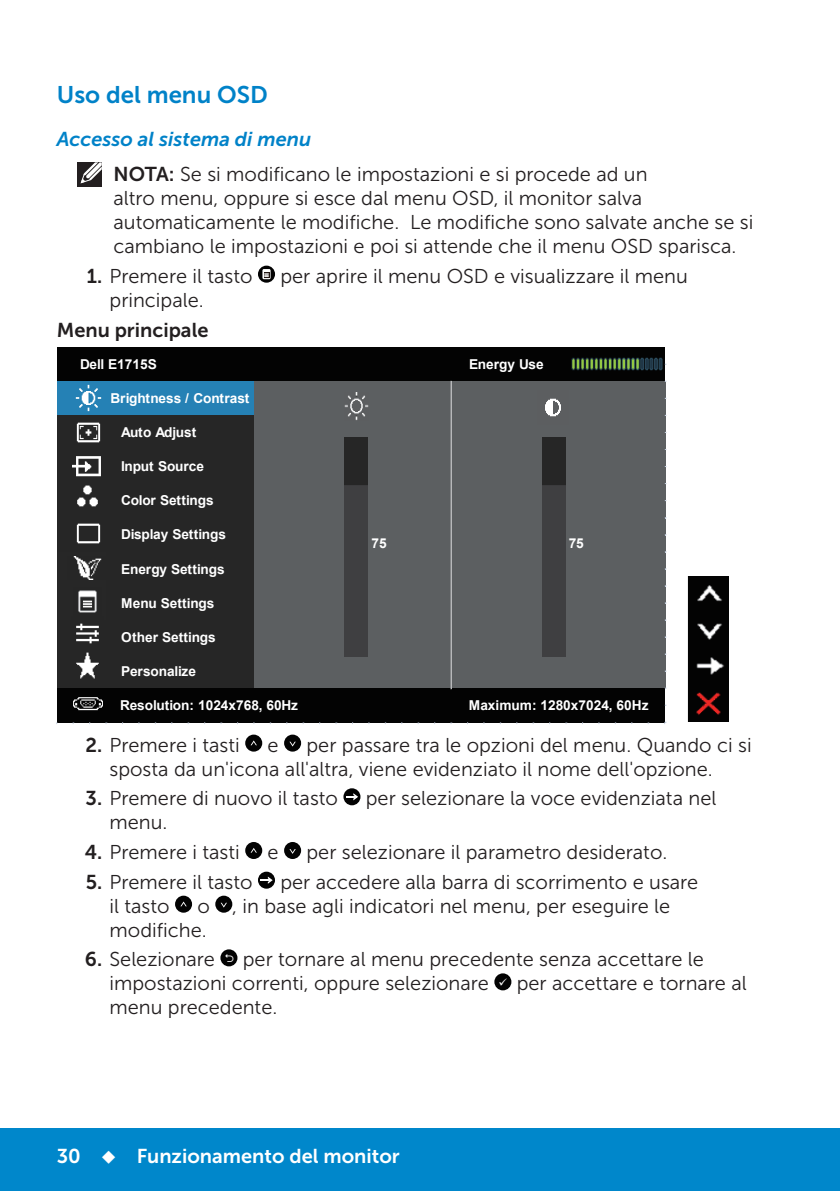
<style>
.page{position:relative;width:840px;height:1191px;background:#fff}
.page>*{position:absolute;margin:0;border:0;box-sizing:border-box;transform-origin:0 0}
.Head2{font:24px "Museo Sans For Dell 700";color:#0082c8}
.Note{font:20px/24px "Museo Sans For Dell 300";color:#231f20}
.t1{font:20px "Museo Sans For Dell 700";color:#fff}
.Head3{font:italic 20px "Museo Sans For Dell 700";color:#0082c8}
.Callout_Head{font:20px "Museo Sans For Dell 700";color:#231f20}
.t2{font:700 13.6px "Arial";letter-spacing:-.005em;color:#fff}
.s1{font-family:"Museo Sans For Dell 700"}
</style>
<div class="page">
<div style="left:0;top:1128px;width:839px;height:63px;background:#0087cb"></div>
<svg style="left:258px;top:266px;width:17px;height:17px"></svg>
<div style="left:263px;top:269px;width:7px;height:10px;background:#fff"></div>
<div style="left:262px;top:269px;width:8px;height:10px;border:1px solid #fff"></div>
<svg style="left:263px;top:272px;width:6px;height:6px"></svg>
<div style="left:57px;top:348px;width:608px;height:34px;background:#030303"></div>
<div style="left:57px;top:381px;width:197px;height:35px;background:#2581b5"></div>
<div style="left:254px;top:381px;width:411px;height:35px;background:#5c5f61"></div>
<div style="left:57px;top:415px;width:197px;height:137px;background:#262626"></div>
<div style="left:254px;top:415px;width:411px;height:137px;background:#5c5f61"></div>
<div style="left:57px;top:552px;width:50px;height:68px;background:#272727"></div>
<div style="left:106px;top:552px;width:148px;height:68px;background:#262626"></div>
<div style="left:254px;top:552px;width:411px;height:68px;background:#5c5f61"></div>
<div style="left:57px;top:620px;width:197px;height:69px;background:#262626"></div>
<div style="left:254px;top:620px;width:411px;height:69px;background:#5c5f61"></div>
<div style="left:57px;top:688px;width:608px;height:35px;background:#030303"></div>
<hr style="left:450px;top:381px;width:1px;height:308px;background:#b7b8ba">
<hr style="left:451px;top:381px;width:1px;height:308px;background:#b7b8ba">
<img style="left:76px;top:422px;width:25px;height:21px">
<img style="left:571px;top:357px;width:92px;height:14px">
<img style="left:75px;top:385px;width:26px;height:27px">
<img style="left:344px;top:393px;width:24px;height:27px">
<img style="left:545px;top:398px;width:16px;height:19px">
<img style="left:72px;top:456px;width:29px;height:21px">
<img style="left:76px;top:523px;width:25px;height:21px">
<img style="left:76px;top:590px;width:23px;height:54px">
<img style="left:76px;top:652px;width:23px;height:27px">
<img style="left:73px;top:556px;width:29px;height:23px">
<img style="left:77px;top:485px;width:21px;height:22px">
<img style="left:73px;top:697px;width:30px;height:14px">
<img style="left:687px;top:576px;width:40px;height:146px">
<div style="left:245px;top:734px;width:17px;height:17px;background:#030303;border-radius:50%"></div>
<svg style="left:251px;top:740px;width:6px;height:5px"></svg>
<div style="left:284px;top:734px;width:17px;height:17px;background:#030303;border-radius:50%"></div>
<svg style="left:289px;top:741px;width:6px;height:5px"></svg>
<div style="left:343px;top:788px;width:17px;height:17px;background:#030303;border-radius:50%"></div>
<svg style="left:346px;top:793px;width:12px;height:7px"></svg>
<div style="left:245px;top:842px;width:17px;height:17px;background:#030303;border-radius:50%"></div>
<svg style="left:251px;top:848px;width:6px;height:4px"></svg>
<div style="left:284px;top:842px;width:17px;height:17px;background:#030303;border-radius:50%"></div>
<svg style="left:289px;top:849px;width:6px;height:5px"></svg>
<div style="left:258px;top:871px;width:17px;height:17px;background:#030303;border-radius:50%"></div>
<svg style="left:260px;top:876px;width:12px;height:7px"></svg>
<div style="left:175px;top:895px;width:17px;height:17px;background:#030303;border-radius:50%"></div>
<svg style="left:180px;top:901px;width:7px;height:5px"></svg>
<div style="left:215px;top:895px;width:17px;height:17px;background:#030303;border-radius:50%"></div>
<svg style="left:220px;top:902px;width:7px;height:5px"></svg>
<div style="left:220px;top:949px;width:17px;height:17px;background:#030303;border-radius:50%"></div>
<div style="left:494px;top:973px;width:17px;height:17px;background:#030303;border-radius:50%"></div>
<div style="left:77px;top:162px;width:25px;height:25px;background:#231f20"></div>
<svg style="left:80px;top:162px;width:22px;height:22px"></svg>
<p class="Head2" style="left:57px;top:81px;width:212px">Uso del menu OSD</p>
<p class="Head3" style="left:57px;top:128px;width:256px">Accesso al sistema di menu</p>
<p class="Note" style="left:113px;top:162px;width:641px"><span class="s1">NOTA:</span> Se si modificano le impostazioni e si procede ad un<br>altro menu, oppure si esce dal menu OSD, il monitor salva automaticamente le modifiche. Le modifiche sono salvate anche se si cambiano le impostazioni e poi si attende che il menu OSD sparisca.</p>
<p class="Note" style="left:87px;top:264px;width:167px"><span class="s1">1.</span> Premere il tasto</p>
<p class="Note" style="left:280px;top:264px;width:409px">per aprire il menu OSD e visualizzare il menu</p>
<p class="Note" style="left:109px;top:288px;width:96px">principale.</p>
<p class="Callout_Head" style="left:57px;top:318px;width:153px">Menu principale</p>
<p class="t2" style="left:80px;top:355px;width:78px">Dell E1715S</p>
<p class="t2" style="left:468px;top:355px;width:76px">Energy Use</p>
<p class="t2" style="left:111px;top:389px;width:140px">Brightness / Contrast</p>
<p class="t2" style="left:121px;top:423px;width:77px">Auto Adjust</p>
<p class="t2" style="left:121px;top:457px;width:84px">Input Source</p>
<p class="t2" style="left:121px;top:491px;width:94px">Color Settings</p>
<p class="t2" style="left:121px;top:526px;width:106px">Display Settings</p>
<p class="t2" style="left:121px;top:560px;width:105px">Energy Settings</p>
<p class="t2" style="left:121px;top:594px;width:95px">Menu Settings</p>
<p class="t2" style="left:121px;top:628px;width:96px">Other Settings</p>
<p class="t2" style="left:121px;top:662px;width:76px">Personalize</p>
<p class="t2" style="left:371px;top:534px;width:17px">75</p>
<p class="t2" style="left:568px;top:534px;width:17px">75</p>
<p class="t2" style="left:120px;top:696px;width:179px">Resolution: 1024x768, 60Hz</p>
<p class="t2" style="left:468px;top:696px;width:181px">Maximum: 1280x7024, 60Hz</p>
<p class="Note" style="left:85px;top:733px;width:156px"><span class="s1">2.</span> Premere i tasti</p>
<p class="Note" style="left:267px;top:733px;width:13px">e</p>
<p class="Note" style="left:109px;top:733px;width:643px;text-indent:197px">per passare tra le opzioni del menu. Quando ci si sposta da un'icona all'altra, viene evidenziato il nome dell'opzione.</p>
<p class="Note" style="left:86px;top:786px;width:254px"><span class="s1">3.</span> Premere di nuovo il tasto</p>
<p class="Note" style="left:365px;top:786px;width:352px">per selezionare la voce evidenziata nel</p>
<p class="Note" style="left:109px;top:810px;width:59px">menu.</p>
<p class="Note" style="left:85px;top:840px;width:156px"><span class="s1">4.</span> Premere i tasti</p>
<p class="Note" style="left:267px;top:840px;width:13px">e</p>
<p class="Note" style="left:306px;top:840px;width:362px">per selezionare il parametro desiderato.</p>
<p class="Note" style="left:86px;top:870px;width:168px"><span class="s1">5.</span> Premere il tasto</p>
<p class="Note" style="left:280px;top:870px;width:419px">per accedere alla barra di scorrimento e usare</p>
<p class="Note" style="left:109px;top:894px;width:62px">il tasto</p>
<p class="Note" style="left:109px;top:894px;width:562px;text-indent:88px">o , in base agli indicatori nel menu, per eseguire le modifiche.</p>
<p class="Note" style="left:85px;top:947px;width:131px"><span class="s1">6.</span> Selezionare</p>
<p class="Note" style="left:109px;top:947px;width:595px;text-indent:133px">per tornare al menu precedente senza accettare le impostazioni correnti, oppure selezionare</p>
<p class="Note" style="left:516px;top:971px;width:231px">per accettare e tornare al</p>
<p class="Note" style="left:109px;top:995px;width:169px">menu precedente.</p>
<p class="t1" style="left:57px;top:1144px;width:344px">30 ◆ Funzionamento del monitor</p>
</div>
